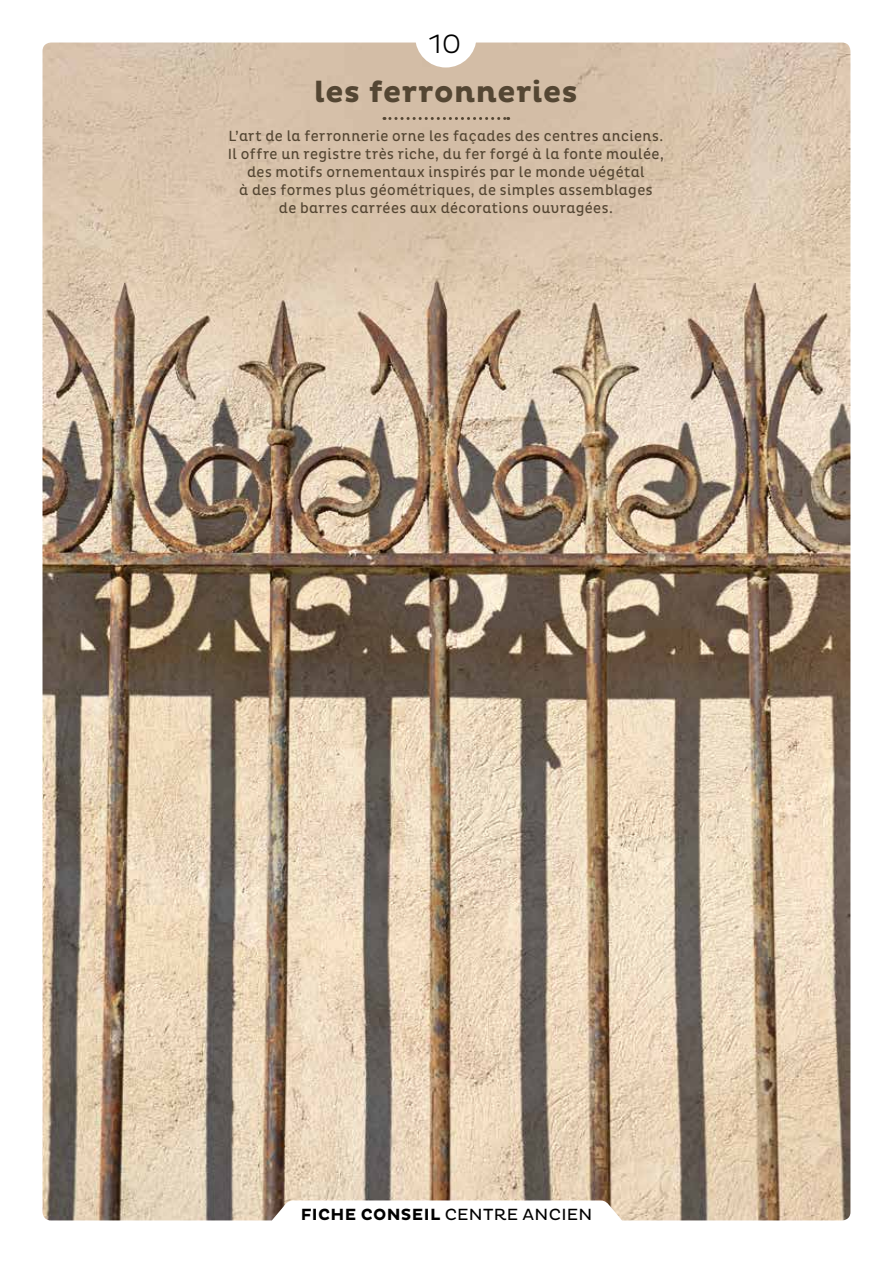
<style>
.page{position:relative;width:893px;height:1263px;background:#fff}
.page>*{position:absolute;margin:0;border:0;box-sizing:border-box;transform-origin:0 0}
.TITRE_fiche_recto{font:700 30px "Pluto";letter-spacing:.015em;color:#544633}
.numéro_fiche{font:300 27px "Pluto";color:#000}
.Titre_fiche_conseil{font:700 16.5px "Pluto";letter-spacing:.02em;color:#000}
.Text_accroche_recto{font:condensed 15px/18px "Pluto";letter-spacing:.025em;color:#544633;text-align:center}
.s1{font-weight:400}
</style>
<div class="page">
<img style="left:43px;top:43px;width:807px;height:1177px">
<div style="left:415px;top:6px;width:61px;height:62px;background:#fff;border-radius:50%"></div>
<svg style="left:384px;top:117px;width:125px;height:3px"></svg>
<svg style="left:270px;top:1200px;width:354px;height:21px"></svg>
<p class="numéro_fiche" style="left:429px;top:28px;width:34px">10</p>
<p class="TITRE_fiche_recto" style="left:314px;top:75px;width:265px">les ferronneries</p>
<p class="Text_accroche_recto" style="left:228px;top:127px;width:437px">L’art de la ferronnerie orne les façades des centres anciens.<br>Il offre un registre très riche, du fer forgé à la fonte moulée, des motifs ornementaux inspirés par le monde végétal<br>à des formes plus géométriques, de simples assemblages<br>de barres carrées aux décorations ouvragées.</p>
<p class="Titre_fiche_conseil" style="left:301px;top:1205px;width:293px">FICHE CONSEIL <span class="s1">CENTRE ANCIEN</span></p>
</div>
